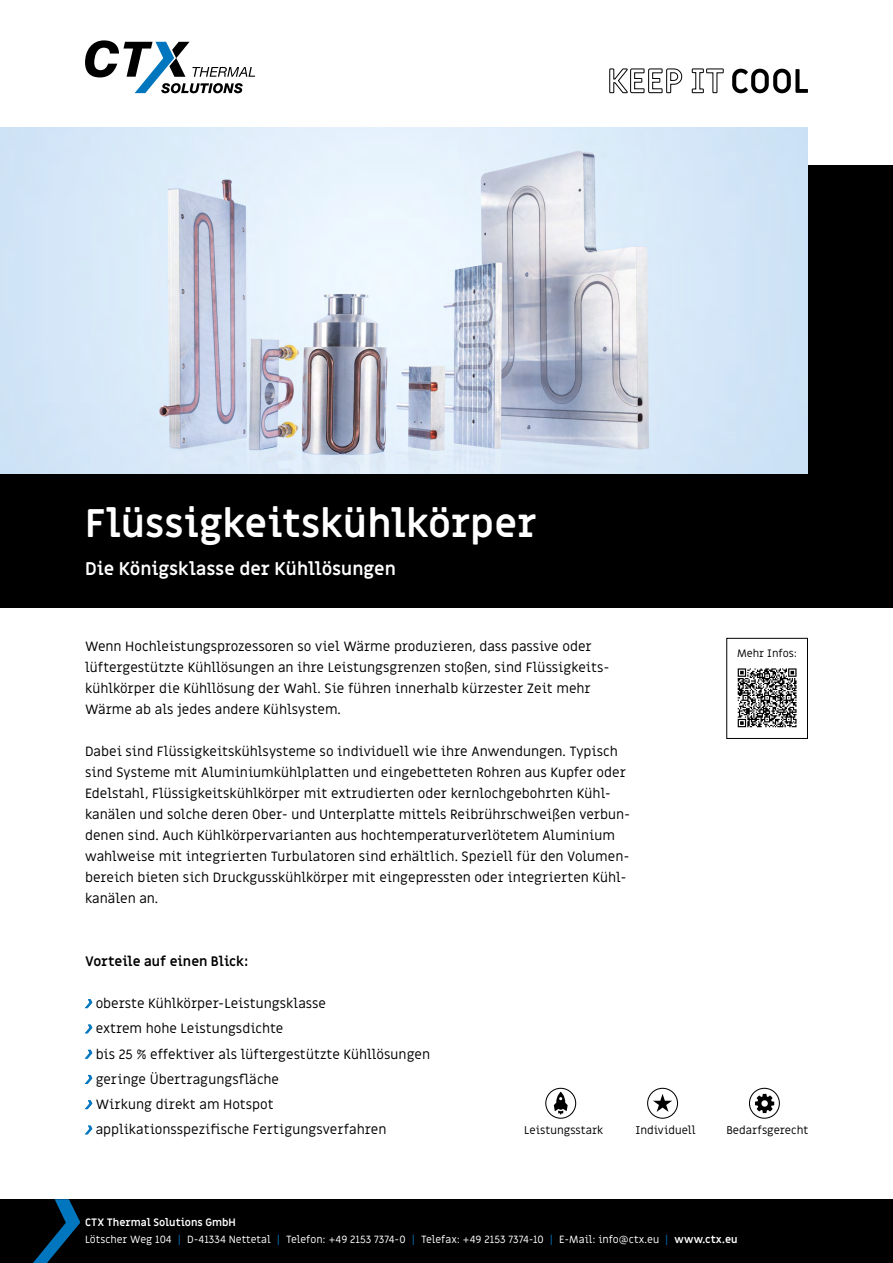
<style>
.page{position:relative;width:893px;height:1263px;background:#fff}
.page>*{position:absolute;margin:0;border:0;box-sizing:border-box;transform-origin:0 0}
.t1{font:700 39px "Miriam Libre";color:#fff}
.t2{font:700 18px "Miriam Libre";color:#fff}
.t3{font:13.5px/21px "Miriam Libre";color:#000}
.t4{font:700 13.5px "Miriam Libre";color:#000}
.t5{font:11.25px "Miriam Libre";color:#000}
.t6{font:10.8px "Miriam Libre";color:#000}
.t7{font:10.5px/16.5px "Miriam Libre";color:#fff}
.s1{font-weight:700}
.s2{color:#0076be}
</style>
<div class="page">
<div style="left:0;top:166px;width:893px;height:442px;background:#000"></div>
<img style="left:0;top:128px;width:808px;height:345px">
<svg style="left:85px;top:40px;width:170px;height:53px"></svg>
<svg style="left:85px;top:999px;width:8px;height:9px"></svg>
<svg style="left:85px;top:1024px;width:8px;height:9px"></svg>
<svg style="left:84px;top:1049px;width:9px;height:10px"></svg>
<svg style="left:84px;top:1075px;width:9px;height:9px"></svg>
<svg style="left:85px;top:1100px;width:8px;height:9px"></svg>
<svg style="left:85px;top:1125px;width:8px;height:9px"></svg>
<div style="left:0;top:1199px;width:893px;height:64px;background:#000"></div>
<svg style="left:33px;top:1199px;width:48px;height:64px"></svg>
<div style="left:726px;top:638px;width:82px;height:101px;border:1px solid #000"></div>
<svg style="left:737px;top:668px;width:60px;height:60px"></svg>
<svg style="left:738px;top:668px;width:58px;height:59px"></svg>
<svg style="left:554px;top:1092px;width:14px;height:23px"></svg>
<div style="left:545px;top:1088px;width:31px;height:31px;border:1px solid #000;border-radius:50%"></div>
<div style="left:647px;top:1088px;width:31px;height:31px;border:1px solid #000;border-radius:50%"></div>
<svg style="left:653px;top:1094px;width:19px;height:18px"></svg>
<div style="left:749px;top:1088px;width:31px;height:31px;border:1px solid #000;border-radius:50%"></div>
<svg style="left:755px;top:1094px;width:19px;height:19px"></svg>
<svg style="left:609px;top:68px;width:115px;height:25px"></svg>
<svg style="left:732px;top:69px;width:76px;height:24px"></svg>
<h1 class="t1" style="left:85px;top:499px;width:453px">Flüssigkeitskühlkörper</h1>
<h2 class="t2" style="left:85px;top:557px;width:312px">Die Königsklasse der Kühllösungen</h2>
<p class="t3" style="left:85px;top:636px;width:526px">Wenn Hochleistungsprozessoren so viel Wärme produzieren, dass passive oder lüftergestützte Kühllösungen an ihre Leistungsgrenzen stoßen, sind Flüssigkeits&shy;kühlkörper die Kühllösung der Wahl. Sie führen innerhalb kürzester Zeit mehr Wärme ab als jedes andere Kühlsystem.</p>
<p class="t3" style="left:85px;top:741px;width:547px">Dabei sind Flüssigkeitskühlsysteme so individuell wie ihre Anwendungen. Typisch sind Systeme mit Aluminiumkühlplatten und eingebetteten Rohren aus Kupfer oder Edelstahl, Flüssigkeitskühlkörper mit extrudierten oder kernlochgebohrten Kühl&shy;kanälen und solche deren Ober- und Unterplatte mittels Reibrührschweißen verbun&shy;denen sind. Auch Kühlkörpervarianten aus hochtemperaturverlötetem Aluminium wahlweise mit integrierten Turbulatoren sind erhältlich. Speziell für den Volumen&shy;bereich bieten sich Druckgusskühlkörper mit eingepressten oder integrierten Kühl&shy;kanälen an.</p>
<p class="t6" style="left:737px;top:646px;width:61px">Mehr Infos:</p>
<p class="t4" style="left:85px;top:953px;width:165px">Vorteile auf einen Blick:</p>
<p class="t3" style="left:96px;top:991px;width:336px;line-height:25.2px">oberste Kühlkörper-Leistungsklasse<br>extrem hohe Leistungsdichte<br>bis 25 % effektiver als lüftergestützte Kühllösungen geringe Übertragungsfläche<br>Wirkung direkt am Hotspot applikationsspezifische Fertigungsverfahren</p>
<p class="t5" style="left:524px;top:1123px;width:81px">Leistungsstark</p>
<p class="t5" style="left:635px;top:1123px;width:62px">Individuell</p>
<p class="t5" style="left:726px;top:1123px;width:84px">Bedarfsgerecht</p>
<p class="t7" style="left:85px;top:1215px;width:654px"><span class="s1">CTX Thermal Solutions GmbH<br></span>Lötscher Weg 104 <span class="s2">|</span> D-41334 Nettetal <span class="s2">|</span> Telefon: +49 2153 7374-0 <span class="s2">|</span> Telefax: +49 2153 7374-10 <span class="s2">|</span> E-Mail: info@ctx.eu <span class="s2">|</span> <span class="s1">www.ctx.eu</span></p>
</div>
